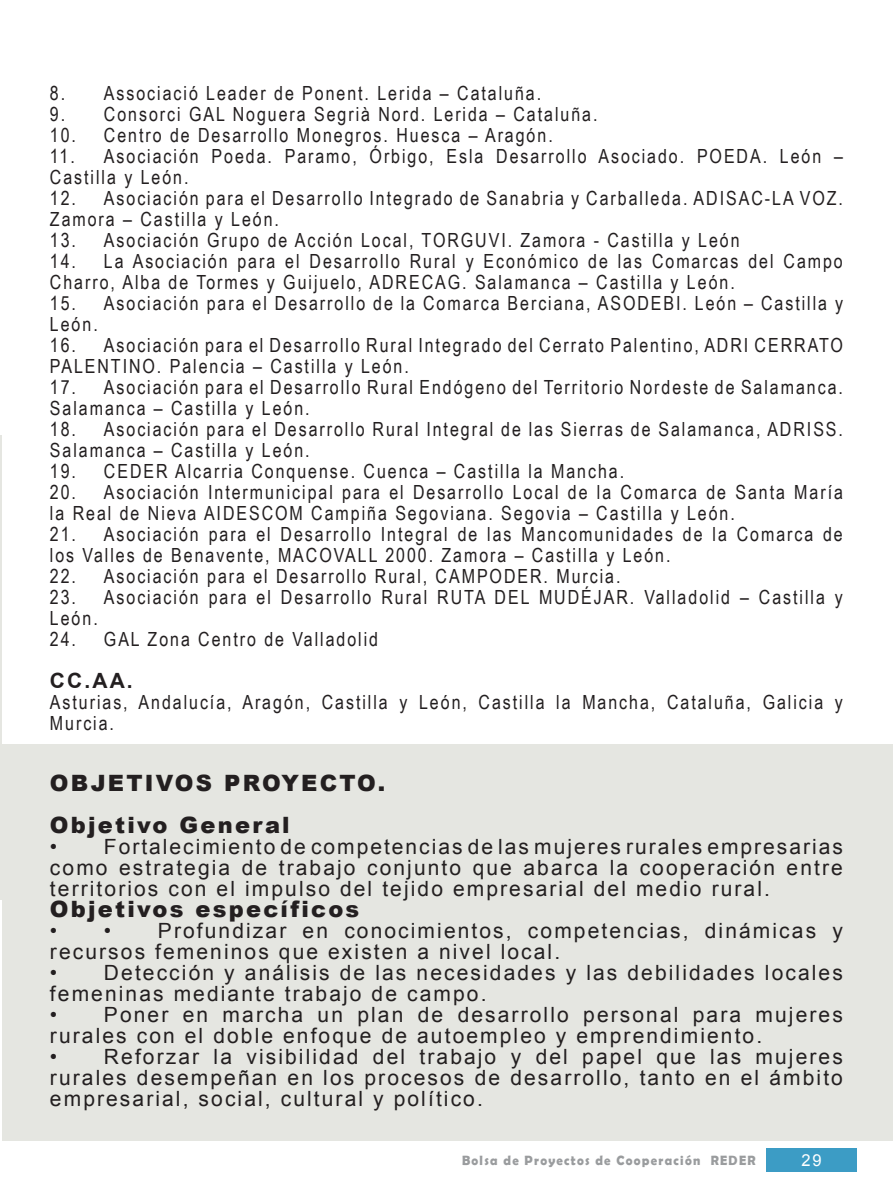
<style>
.page{position:relative;width:893px;height:1191px;background:#fff}
.page>*{position:absolute;margin:0;border:0;box-sizing:border-box;transform-origin:0 0}
.t1{font:900 22.5px "Arial";letter-spacing:.1em;color:#231f20}
.t2{font:21px/21px "Arial";letter-spacing:.1em;color:#231f20}
.t3{font:700 21px "Arial";color:#231f20}
.t4{font:19.5px/21px "Arial Narrow";letter-spacing:.1em;color:#231f20}
.Page_number{font:16.5px "Arial";color:#fff}
.t5{font:700 13.5px "Berlin Sans FB Demi";letter-spacing:.1em;color:#9a9c9e;scale:.95 1}
</style>
<div class="page">
<div style="left:2px;top:744px;width:891px;height:397px;background:#e5e6e1"></div>
<hr style="left:0;top:435px;width:2px;height:464px;background:#c7c9bd">
<div style="left:766px;top:1148px;width:90px;height:23px;background:#3c9cc5"></div>
<p class="t4" style="left:50px;top:82px;width:493px">8. Associació Leader de Ponent. Lerida – Cataluña.</p>
<p class="t4" style="left:50px;top:103px;width:549px">9. Consorci GAL Noguera Segrià Nord. Lerida – Cataluña.</p>
<p class="t4" style="left:50px;top:124px;width:504px">10. Centro de Desarrollo Monegros. Huesca – Aragón.</p>
<p class="t4" style="left:50px;top:145px;width:794px">11. Asociación Poeda. Paramo, Órbigo, Esla Desarrollo Asociado. POEDA. León –<br>Castilla y León.</p>
<p class="t4" style="left:50px;top:187px;width:794px">12. Asociación para el Desarrollo Integrado de Sanabria y Carballeda. ADISAC-LA VOZ.<br>Zamora – Castilla y León.</p>
<p class="t4" style="left:50px;top:229px;width:691px">13. Asociación Grupo de Acción Local, TORGUVI. Zamora - Castilla y León</p>
<p class="t4" style="left:50px;top:250px;width:794px">14. La Asociación para el Desarrollo Rural y Económico de las Comarcas del Campo<br>Charro, Alba de Tormes y Guijuelo, ADRECAG. Salamanca – Castilla y León.</p>
<p class="t4" style="left:50px;top:292px;width:795px">15. Asociación para el Desarrollo de la Comarca Berciana, ASODEBI. León – Castilla y<br>León.</p>
<p class="t4" style="left:50px;top:334px;width:794px">16. Asociación para el Desarrollo Rural Integrado del Cerrato Palentino, ADRI CERRATO<br>PALENTINO. Palencia – Castilla y León.</p>
<p class="t4" style="left:50px;top:376px;width:794px">17. Asociación para el Desarrollo Rural Endógeno del Territorio Nordeste de Salamanca.<br>Salamanca – Castilla y León.</p>
<p class="t4" style="left:50px;top:418px;width:795px">18. Asociación para el Desarrollo Rural Integral de las Sierras de Salamanca, ADRISS.<br>Salamanca – Castilla y León.</p>
<p class="t4" style="left:50px;top:460px;width:576px">19. CEDER Alcarria Conquense. Cuenca – Castilla la Mancha.</p>
<p class="t4" style="left:50px;top:481px;width:794px">20. Asociación Intermunicipal para el Desarrollo Local de la Comarca de Santa María la Real de Nieva AIDESCOM Campiña Segoviana. Segovia – Castilla y León.</p>
<p class="t4" style="left:50px;top:523px;width:794px">21. Asociación para el Desarrollo Integral de las Mancomunidades de la Comarca de los Valles de Benavente, MACOVALL 2000. Zamora – Castilla y León.</p>
<p class="t4" style="left:50px;top:565px;width:572px">22. Asociación para el Desarrollo Rural, CAMPODER. Murcia.</p>
<p class="t4" style="left:50px;top:586px;width:794px">23. Asociación para el Desarrollo Rural RUTA DEL MUDÉJAR. Valladolid – Castilla y<br>León.</p>
<p class="t4" style="left:50px;top:628px;width:330px">24. GAL Zona Centro de Valladolid</p>
<p class="t3" style="left:50px;top:667px;width:84px">CC.AA.</p>
<p class="t4" style="left:50px;top:691px;width:794px">Asturias, Andalucía, Aragón, Castilla y León, Castilla la Mancha, Cataluña, Galicia y<br>Murcia.</p>
<p class="t1" style="left:50px;top:767px;width:337px">OBJETIVOS PROYECTO.</p>
<p class="t1" style="left:50px;top:809px;width:241px">Objetivo General</p>
<p class="t2" style="left:50px;top:836px;width:794px;text-align:justify">• Fortalecimiento de competencias de las mujeres rurales empresarias como estrategia de trabajo conjunto que abarca la cooperación entre territorios con el impulso del tejido empresarial del medio rural.</p>
<p class="t1" style="left:50px;top:893px;width:311px">Objetivos específicos</p>
<p class="t2" style="left:50px;top:920px;width:63px">• •</p>
<p class="t2" style="left:50px;top:920px;width:794px;text-indent:108px">Profundizar en conocimientos, competencias, dinámicas y recursos femeninos que existen a nivel local.</p>
<p class="t2" style="left:50px;top:962px;width:794px">• Detección y análisis de las necesidades y las debilidades locales femeninas mediante trabajo de campo.</p>
<p class="t2" style="left:50px;top:1004px;width:794px">• Poner en marcha un plan de desarrollo personal para mujeres rurales con el doble enfoque de autoempleo y emprendimiento.</p>
<p class="t2" style="left:50px;top:1046px;width:794px;text-align:justify">• Reforzar la visibilidad del trabajo y del papel que las mujeres rurales desempeñan en los procesos de desarrollo, tanto en el ámbito empresarial, social, cultural y político.</p>
<p class="t5" style="left:462px;top:1153px;width:311px">Bolsa de Proyectos de Cooperación REDER</p>
<p class="Page_number" style="left:801px;top:1149px;width:21px">29</p>
</div>
